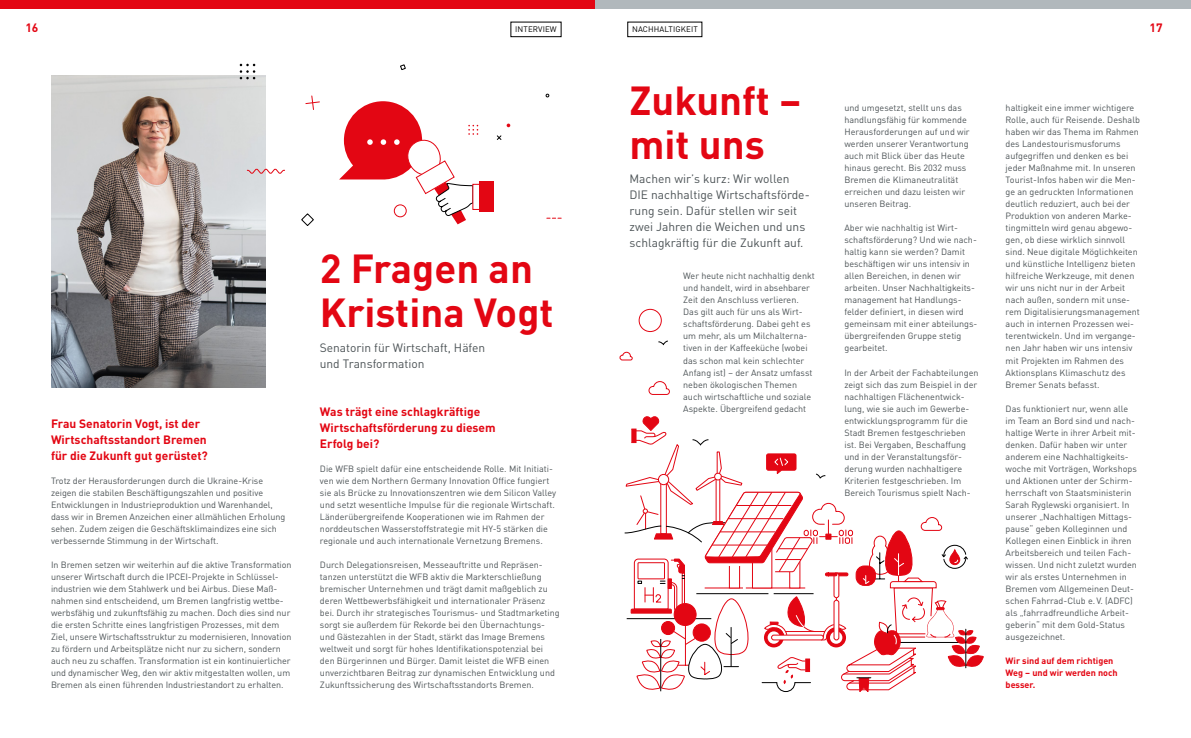
<style>
.page{position:relative;width:1191px;height:738px;background:#fff}
.page>*{position:absolute;margin:0;border:0;box-sizing:border-box;transform-origin:0 0}
.Headline{font:700 40px/44px "DINOT";color:#e30613}
.Einleitung_Hervorhebung{font:12px/16px "DINOT";color:#4c5356}
.Einleitung_Hervorhebung-2{font:700 12px/16px "DINOT";color:#e30613}
.Fließtext{font:9px/12px "DINOT";color:#4c5356}
.Fließtext-2{font:700 9px/12px "DINOT";color:#e30613}
.Einleitung_Hervorhebung-3{font:8px "DINOT";letter-spacing:.015em;color:#000}
</style>
<div class="page">
<svg style="left:547px;top:218px;width:14px;height:1px"></svg>
<svg style="left:506px;top:123px;width:4px;height:4px"></svg>
<svg style="left:496px;top:135px;width:5px;height:5px"></svg>
<svg style="left:400px;top:64px;width:6px;height:6px"></svg>
<svg style="left:301px;top:213px;width:13px;height:13px"></svg>
<svg style="left:658px;top:340px;width:10px;height:5px"></svg>
<div style="left:639px;top:309px;width:22px;height:22px;border:1px solid #e30613;border-radius:50%"></div>
<svg style="left:648px;top:381px;width:22px;height:13px"></svg>
<svg style="left:619px;top:351px;width:13px;height:9px"></svg>
<svg style="left:624px;top:416px;width:359px;height:276px"></svg>
<hr style="left:736px;top:505px;width:55px;height:1px;background:#e30613">
<hr style="left:728px;top:518px;width:55px;height:1px;background:#e30613">
<hr style="left:720px;top:531px;width:55px;height:1px;background:#e30613">
<hr style="left:712px;top:544px;width:55px;height:1px;background:#e30613">
<img style="left:51px;top:75px;width:215px;height:312px">
<svg style="left:240px;top:64px;width:15px;height:15px"></svg>
<svg style="left:305px;top:95px;width:15px;height:15px"></svg>
<svg style="left:247px;top:168px;width:38px;height:6px"></svg>
<div style="left:479px;top:181px;width:15px;height:31px;background:#e30613"></div>
<svg style="left:339px;top:101px;width:139px;height:123px"></svg>
<div style="left:0;top:0;width:595px;height:9px;background:#e30613"></div>
<div style="left:595px;top:0;width:596px;height:9px;background:#b1b8bc"></div>
<div style="left:510px;top:22px;width:51px;height:15px;border:1px solid #000"></div>
<div style="left:627px;top:22px;width:75px;height:15px;border:1px solid #000"></div>
<h2 class="Einleitung_Hervorhebung-2" style="left:25px;top:19px;width:15px">16</h2>
<p class="Einleitung_Hervorhebung-3" style="left:515px;top:23px;width:43px">INTERVIEW</p>
<p class="Einleitung_Hervorhebung-3" style="left:632px;top:23px;width:67px">NACHHALTIGKEIT</p>
<h2 class="Einleitung_Hervorhebung-2" style="left:1149px;top:19px;width:15px">17</h2>
<p class="Einleitung_Hervorhebung-2" style="left:51px;top:414px;width:158px">Frau Senatorin Vogt, ist der<br>Wirtschaftsstandort Bremen für die Zukunft gut gerüstet?</p>
<p class="Fließtext" style="left:51px;top:473px;width:214px">Trotz der Herausforderungen durch die Ukraine-Krise</p>
<p class="Fließtext" style="left:51px;top:485px;width:236px">zeigen die stabilen Beschäftigungszahlen und positive Entwicklungen in Industrieproduktion und Warenhandel, dass wir in Bremen Anzeichen einer allmählichen Erholung sehen. Zudem zeigen die Geschäftsklimaindizes eine sich verbessernde Stimmung in der Wirtschaft.</p>
<p class="Fließtext" style="left:51px;top:557px;width:242px">In Bremen setzen wir weiterhin auf die aktive Transformation unserer Wirtschaft durch die IPCEI-Projekte in Schlüssel&shy;industrien wie dem Stahlwerk und bei Airbus. Diese Maß&shy;nahmen sind entscheidend, um Bremen langfristig wettbe&shy;werbsfähig und zukunftsfähig zu machen. Doch dies sind nur die ersten Schritte eines langfristigen Prozesses, mit dem Ziel, unsere Wirtschaftsstruktur zu modernisieren, Innovation zu fördern und Arbeitsplätze nicht nur zu sichern, sondern auch neu zu schaffen. Transformation ist ein kontinuierlicher und dynamischer Weg, den wir aktiv mitgestalten wollen, um Bremen als einen führenden Industriestandort zu erhalten.</p>
<p class="Headline" style="left:320px;top:244px;width:235px">2 Fragen an<br>Kristina Vogt</p>
<p class="Einleitung_Hervorhebung" style="left:320px;top:338px;width:167px">Senatorin für Wirtschaft, Häfen und Transformation</p>
<p class="Einleitung_Hervorhebung-2" style="left:320px;top:402px;width:162px">Was trägt eine schlagkräftige</p>
<p class="Einleitung_Hervorhebung-2" style="left:320px;top:418px;width:177px">Wirtschaftsförderung zu diesem</p>
<p class="Einleitung_Hervorhebung-2" style="left:320px;top:434px;width:61px">Erfolg bei?</p>
<p class="Fließtext" style="left:320px;top:461px;width:238px">Die WFB spielt dafür eine entscheidende Rolle. Mit Initiati&shy;ven wie dem Northern Germany Innovation Office fungiert sie als Brücke zu Innovationszentren wie dem Silicon Valley und setzt wesentliche Impulse für die regionale Wirtschaft.<br>Länderübergreifende Kooperationen wie im Rahmen der norddeutschen Wasserstoffstrategie mit HY-5 stärken die regionale und auch internationale Vernetzung Bremens.</p>
<p class="Fließtext" style="left:320px;top:557px;width:241px">Durch Delegationsreisen, Messeauftritte und Repräsen&shy;tanzen unterstützt die WFB aktiv die Markterschließung bremischer Unternehmen und trägt damit maßgeblich zu deren Wettbewerbsfähigkeit und internationaler Präsenz bei. Durch ihr strategisches Tourismus- und Stadtmarketing sorgt sie außerdem für Rekorde bei den Übernachtungs&shy;und Gästezahlen in der Stadt, stärkt das Image Bremens weltweit und sorgt für hohes Identifikationspotenzial bei den Bürgerinnen und Bürger. Damit leistet die WFB einen unverzichtbaren Beitrag zur dynamischen Entwicklung und Zukunftssicherung des Wirtschaftsstandorts Bremen.</p>
<p class="Headline" style="left:629px;top:76px;width:174px">Zukunft – mit uns</p>
<p class="Einleitung_Hervorhebung" style="left:629px;top:170px;width:182px">Machen wir’s kurz: Wir wollen DIE nachhaltige Wirtschaftsförde&shy;rung sein. Dafür stellen wir seit zwei Jahren die Weichen und uns schlagkräftig für die Zukunft auf.</p>
<p class="Fließtext" style="left:683px;top:269px;width:133px">Wer heute nicht nachhaltig denkt und handelt, wird in absehbarer<br>Zeit den Anschluss verlieren.<br>Das gilt auch für uns als Wirt&shy;schaftsförderung. Dabei geht es um mehr, als um Milchalterna&shy;tiven in der Kaffeeküche (wobei das schon mal kein schlechter<br>Anfang ist) – der Ansatz umfasst neben ökologischen Themen auch wirtschaftliche und soziale<br>Aspekte. Übergreifend gedacht</p>
<p class="Fließtext" style="left:844px;top:101px;width:127px">und umgesetzt, stellt uns das handlungsfähig für kommende<br>Herausforderungen auf und wir werden unserer Verantwortung auch mit Blick über das Heute hinaus gerecht. Bis 2032 muss<br>Bremen die Klimaneutralität erreichen und dazu leisten wir unseren Beitrag.</p>
<p class="Fließtext" style="left:844px;top:221px;width:134px">Aber wie nachhaltig ist Wirt&shy;schaftsförderung? Und wie nach&shy;haltig kann sie werden? Damit beschäftigen wir uns intensiv in allen Bereichen, in denen wir arbeiten. Unser Nachhaltigkeits&shy;management hat Handlungs&shy;felder definiert, in diesen wird gemeinsam mit einer abteilungs&shy;übergreifenden Gruppe stetig gearbeitet.</p>
<p class="Fließtext" style="left:844px;top:365px;width:136px">In der Arbeit der Fachabteilungen zeigt sich das zum Beispiel in der nachhaltigen Flächenentwick&shy;lung, wie sie auch im Gewerbe&shy;entwicklungsprogramm für die<br>Stadt Bremen festgeschrieben ist. Bei Vergaben, Beschaffung und in der Veranstaltungsför&shy;derung wurden nachhaltigere<br>Kriterien festgeschrieben. Im<br>Bereich Tourismus spielt Nach-</p>
<p class="Fließtext" style="left:1005px;top:101px;width:136px">haltigkeit eine immer wichtigere<br>Rolle, auch für Reisende. Deshalb haben wir das Thema im Rahmen des Landestourismusforums aufgegriffen und denken es bei jeder Maßnahme mit. In unseren<br>Tourist-Infos haben wir die Men&shy;ge an gedruckten Informationen deutlich reduziert, auch bei der<br>Produktion von anderen Marke&shy;tingmitteln wird genau abgewo&shy;gen, ob diese wirklich sinnvoll sind. Neue digitale Möglichkeiten und künstliche Intelligenz bieten hilfreiche Werkzeuge, mit denen wir uns nicht nur in der Arbeit nach außen, sondern mit unse&shy;rem Digitalisierungsmanagement auch in internen Prozessen wei&shy;terentwickeln. Und im vergange&shy;nen Jahr haben wir uns intensiv mit Projekten im Rahmen des<br>Aktionsplans Klimaschutz des<br>Bremer Senats befasst.</p>
<p class="Fließtext" style="left:1005px;top:401px;width:133px">Das funktioniert nur, wenn alle im Team an Bord sind und nach&shy;haltige Werte in ihrer Arbeit mit&shy;denken. Dafür haben wir unter anderem eine Nachhaltigkeits&shy;woche mit Vorträgen, Workshops und Aktionen unter der Schirm&shy;herrschaft von Staatsministerin<br>Sarah Ryglewski organisiert. In unserer „Nachhaltigen Mittags&shy;pause“ geben Kolleginnen und<br>Kollegen einen Einblick in ihren<br>Arbeitsbereich und teilen Fach&shy;wissen. Und nicht zuletzt wurden wir als erstes Unternehmen in<br>Bremen vom Allgemeinen Deut&shy;schen Fahrrad-Club e.V. (ADFC) als „fahrradfreundliche Arbeit&shy;geberin“ mit dem Gold-Status ausgezeichnet.</p>
<p class="Fließtext-2" style="left:1005px;top:653px;width:114px">Wir sind auf dem richtigen<br>Weg – und wir werden noch besser.</p>
</div>
